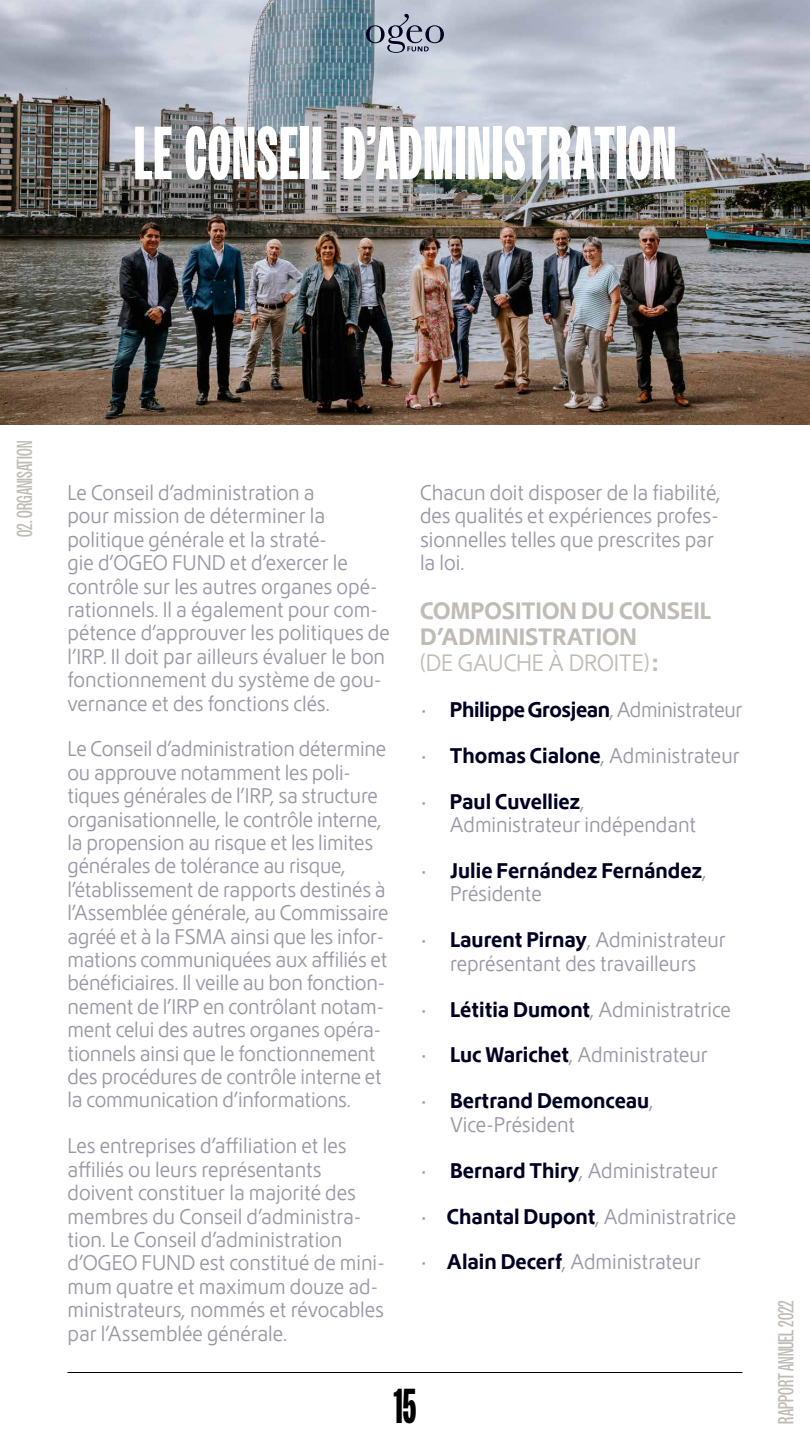
<style>
.page{position:relative;width:810px;height:1440px;background:#fff}
.page>*{position:absolute;margin:0;border:0;box-sizing:border-box;transform-origin:0 0}
.t1{font:900 75px "Owners XX Narrow";letter-spacing:.015em;color:#fff}
.t2{font:900 48.97px "Owners XX Narrow";color:#000}
.t3{font:700 21.75px/26.1px "Lotus Eden";color:#c0bcb5;scale:.95 1}
.t4{font:500 21.75px "Owners X Narrow";color:#c0bcb5}
.t5{font:300 19.5px/23.4px "Lotus Eden";letter-spacing:-.01em;color:#9999a7;scale:.95 1}
.t6{font:700 19.5px/23.4px "Lotus Eden";color:#002;scale:.95 1}
.s1{font-weight:300}
.s2{font-weight:700;color:#002}
.s3{font-weight:300;color:#9999a7}
</style>
<div class="page">
<img style="left:0;top:0;width:810px;height:424px">
<hr style="left:68px;top:1372px;width:674px;height:1px;background:#000">
<svg style="left:366px;top:14px;width:78px;height:39px;background:#98a1b2"></svg>
<h1 class="t1" style="left:134px;top:112px;width:544px">LE CONSEIL D’ADMINISTRATION</h1>
<p class="t4" style="left:13px;top:537px;width:98px;rotate:-90deg">02. ORGANISATION</p>
<p class="t5" style="left:67px;top:480px;width:341px">Le Conseil d’administration a<br>pour mission de déterminer la politique générale et la straté-<br>gie d’OGEO FUND et d’exercer le contrôle sur les autres organes opé&shy;rationnels. Il a également pour com&shy;pétence d’approuver les politiques de l’IRP. Il doit par ailleurs évaluer le bon fonctionnement du système de gou&shy;vernance et des fonctions clés.</p>
<p class="t5" style="left:68px;top:737px;width:340px">Le Conseil d’administration détermine ou approuve notamment les poli&shy;tiques générales de l’IRP, sa structure organisationnelle, le contrôle interne, la propension au risque et les limites générales de tolérance au risque, l’établissement de rapports destinés à l’Assemblée générale, au Commissaire agréé et à la FSMA ainsi que les infor&shy;mations communiquées aux affiliés et bénéficiaires. Il veille au bon fonction&shy;nement de l’IRP en contrôlant notam&shy;ment celui des autres organes opéra&shy;tionnels ainsi que le fonctionnement des procédures de contrôle interne et la communication d’informations.</p>
<p class="t5" style="left:68px;top:1134px;width:335px">Les entreprises d’affiliation et les affiliés ou leurs représentants doivent constituer la majorité des membres du Conseil d’administra&shy;tion. Le Conseil d’administration d’OGEO FUND est constitué de mini&shy;mum quatre et maximum douze ad&shy;ministrateurs, nommés et révocables par l’Assemblée générale.</p>
<p class="t5" style="left:420px;top:480px;width:318px">Chacun doit disposer de la fiabilité, des qualités et expériences profes&shy;sionnelles telles que prescrites par la loi.</p>
<p class="t3" style="left:420px;top:597px;width:308px">COMPOSITION DU CONSEIL<br>D’ADMINISTRATION<br><span class="s1">(DE GAUCHE À DROITE)</span>:</p>
<p class="t5" style="left:420px;top:697px;width:341px">• <span class="s2">Philippe Grosjean</span>, Administrateur</p>
<p class="t5" style="left:420px;top:743px;width:338px">• <span class="s2">Thomas Cialone</span>, Administrateur</p>
<p class="t5" style="left:450px;top:789px;width:261px;text-indent:-30px">• <span class="s2">Paul Cuvelliez</span>,<br>Administrateur indépendant</p>
<p class="t6" style="left:450px;top:858px;width:272px;text-indent:-30px"><span class="s3">•</span> Julie Fernández Fernández<span class="s3">,<br>Présidente</span></p>
<p class="t5" style="left:420px;top:928px;width:324px;text-align:center">• <span class="s2">Laurent Pirnay</span>, Administrateur représentant des travailleurs</p>
<p class="t5" style="left:420px;top:997px;width:329px">• <span class="s2">Létitia Dumont</span>, Administratrice</p>
<p class="t5" style="left:420px;top:1043px;width:305px">• <span class="s2">Luc Warichet</span>, Administrateur</p>
<p class="t6" style="left:450px;top:1088px;width:216px;text-indent:-30px"><span class="s3">•</span> Bertrand Demonceau<span class="s3">,<br>Vice-Président</span></p>
<p class="t5" style="left:420px;top:1158px;width:315px">• <span class="s2">Bernard Thiry</span>, Administrateur</p>
<p class="t5" style="left:420px;top:1204px;width:334px">• <span class="s2">Chantal Dupont</span>, Administratrice</p>
<p class="t5" style="left:420px;top:1250px;width:297px">• <span class="s2">Alain Decerf</span>, Administrateur</p>
<h2 class="t2" style="left:394px;top:1379px;width:24px">15</h2>
<p class="t4" style="left:774px;top:1424px;width:125px;rotate:-90deg">RAPPORT ANNUEL 2022</p>
</div>
